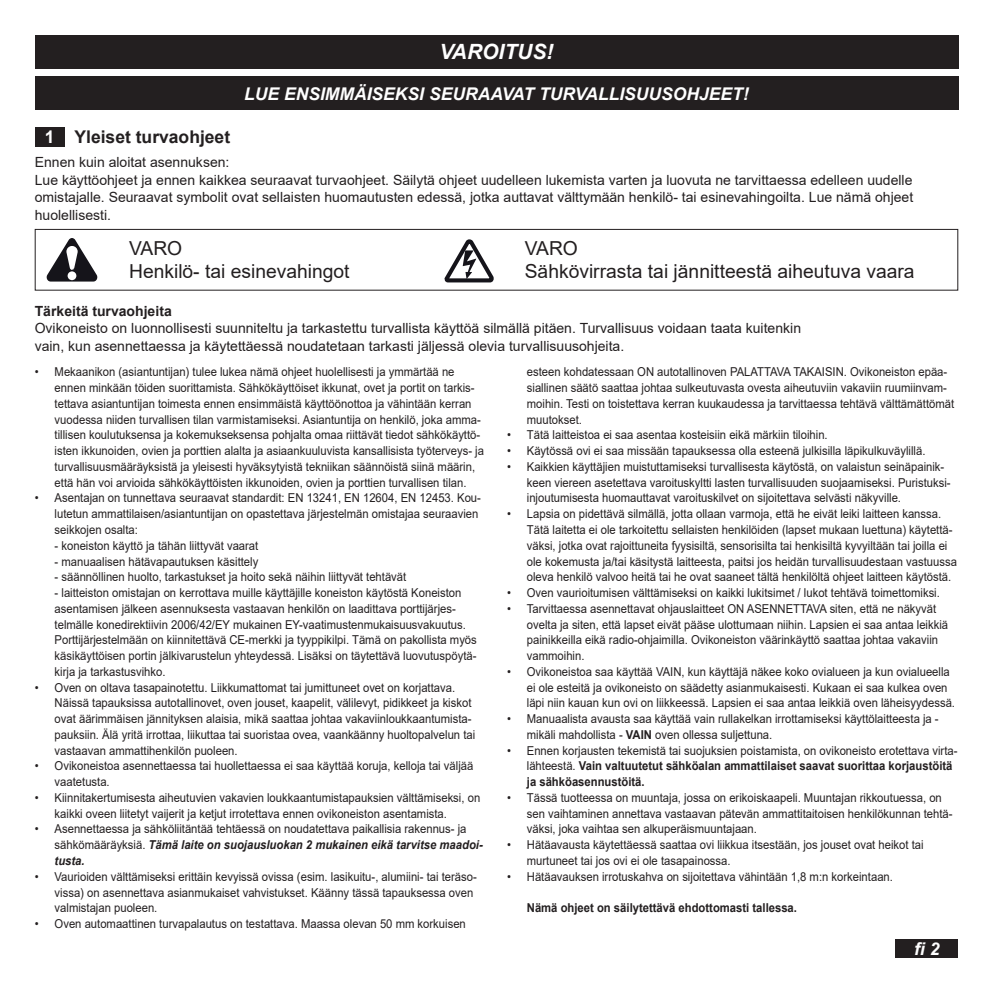
<style>
.page{position:relative;width:993px;height:993px;background:#fff}
.page>*{position:absolute;margin:0;border:0;box-sizing:border-box;transform-origin:0 0}
.t1{font:italic 700 21px "Arial";color:#fff}
.t2{font:19.25px "Arial";color:#231f20}
.t3{font:italic 700 17.5px "Arial";color:#fff}
.Inhalt_Überschrift{font:700 17.5px "Arial";color:#231f20}
.t4{font:700 17.5px "Arial";color:#fff}
.t5{font:14px/17.5px "Arial";color:#231f20;text-align:justify}
.t6{font:700 14px "Arial";color:#231f20}
.t7{font:12.25px/15.8px "Arial";color:#231f20;scale:.92 1}
.t8{font:700 12.25px "Arial";color:#231f20;scale:.92 1}
.s1{font-weight:700;font-style:italic}
.s2{font-weight:700}
</style>
<div class="page">
<div style="left:895px;top:939px;width:62px;height:18px;background:#231f20"></div>
<div style="left:35px;top:35px;width:922px;height:33px;background:#231f20"></div>
<div style="left:35px;top:76px;width:922px;height:34px;background:#231f20"></div>
<div style="left:35px;top:127px;width:29px;height:20px;background:#231f20"></div>
<svg style="left:47px;top:238px;width:50px;height:43px"></svg>
<svg style="left:444px;top:240px;width:50px;height:42px"></svg>
<div style="left:35px;top:229px;width:922px;height:61px;border:1px solid #231f20"></div>
<p class="t1" style="left:439px;top:38px;width:115px">VAROITUS!</p>
<p class="t3" style="left:244px;top:82px;width:506px">LUE ENSIMMÄISEKSI SEURAAVAT TURVALLISUUSOHJEET!</p>
<p class="t4" style="left:45px;top:125px;width:11px">1</p>
<p class="Inhalt_Überschrift" style="left:74px;top:125px;width:157px">Yleiset turvaohjeet</p>
<p class="t5" style="left:35px;top:153px;width:196px">Ennen kuin aloitat asennuksen:</p>
<p class="t5" style="left:35px;top:171px;width:879px">Lue käyttöohjeet ja ennen kaikkea seuraavat turvaohjeet. Säilytä ohjeet uudelleen lukemista varten ja luovuta ne tarvittaessa edelleen uudelle omistajalle. Seuraavat symbolit ovat sellaisten huomautusten edessä, jotka auttavat välttymään henkilö- tai esinevahingoilta. Lue nämä ohjeet huolellisesti.</p>
<p class="t2" style="left:129px;top:235px;width:55px">VARO</p>
<p class="t2" style="left:129px;top:258px;width:222px">Henkilö- tai esinevahingot</p>
<p class="t2" style="left:524px;top:235px;width:55px">VARO</p>
<p class="t2" style="left:524px;top:258px;width:391px">Sähkövirrasta tai jännitteestä aiheutuva vaara</p>
<p class="t6" style="left:35px;top:301px;width:138px">Tärkeitä turvaohjeita</p>
<p class="t5" style="left:35px;top:319px;width:767px">Ovikoneisto on luonnollisesti suunniteltu ja tarkastettu turvallista käyttöä silmällä pitäen. Turvallisuus voidaan taata kuitenkin</p>
<p class="t5" style="left:35px;top:337px;width:591px">vain, kun asennettaessa ja käytettäessä noudatetaan tarkasti jäljessä olevia turvallisuusohjeita.</p>
<p class="t7" style="left:55px;top:364px;width:468px;text-indent:-20px">• Mekaanikon (asiantuntijan) tulee lukea nämä ohjeet huolellisesti ja ymmärtää ne ennen minkään töiden suorittamista. Sähkökäyttöiset ikkunat, ovet ja portit on tarkis&shy;tettava asiantuntijan toimesta ennen ensimmäistä käyttöönottoa ja vähintään kerran vuodessa niiden turvallisen tilan varmistamiseksi. Asiantuntija on henkilö, joka amma&shy;tillisen koulutuksensa ja kokemukseksensa pohjalta omaa riittävät tiedot sähkökäyttö&shy;isten ikkunoiden, ovien ja porttien alalta ja asiaankuuluvista kansallisista työterveys- ja turvallisuusmääräyksistä ja yleisesti hyväksytyistä tekniikan säännöistä siinä määrin, että hän voi arvioida sähkökäyttöisten ikkunoiden, ovien ja porttien turvallisen tilan.</p>
<p class="t7" style="left:55px;top:490px;width:465px;text-indent:-20px">• Asentajan on tunnettava seuraavat standardit: EN 13241, EN 12604, EN 12453. Kou&shy;lutetun ammattilaisen/asiantuntijan on opastettava järjestelmän omistajaa seuraavien seikkojen osalta:</p>
<p class="t7" style="left:55px;top:537px;width:223px">- koneiston käyttö ja tähän liittyvät vaarat</p>
<p class="t7" style="left:55px;top:553px;width:223px">- manuaalisen hätävapautuksen käsittely</p>
<p class="t7" style="left:55px;top:569px;width:383px">- säännöllinen huolto, tarkastukset ja hoito sekä näihin liittyvät tehtävät</p>
<p class="t7" style="left:55px;top:584px;width:460px">- laitteiston omistajan on kerrottava muille käyttäjille koneiston käytöstä Koneiston asentamisen jälkeen asennuksesta vastaavan henkilön on laadittava porttijärjes&shy;telmälle konedirektiivin 2006/42/EY mukainen EY-vaatimustenmukaisuusvakuutus.<br>Porttijärjestelmään on kiinnitettävä CE-merkki ja tyyppikilpi. Tämä on pakollista myös käsikäyttöisen portin jälkivarustelun yhteydessä. Lisäksi on täytettävä luovutuspöytä&shy;kirja ja tarkastusvihko.</p>
<p class="t7" style="left:55px;top:679px;width:458px;text-indent:-20px">• Oven on oltava tasapainotettu. Liikkumattomat tai jumittuneet ovet on korjattava.<br>Näissä tapauksissa autotallinovet, oven jouset, kaapelit, välilevyt, pidikkeet ja kiskot ovat äärimmäisen jännityksen alaisia, mikä saattaa johtaa vakaviinloukkaantumista&shy;pauksiin. Älä yritä irrottaa, liikuttaa tai suoristaa ovea, vaankäänny huoltopalvelun tai vastaavan ammattihenkilön puoleen.</p>
<p class="t7" style="left:55px;top:758px;width:456px;text-indent:-20px">• Ovikoneistoa asennettaessa tai huollettaessa ei saa käyttää koruja, kelloja tai väljää vaatetusta.</p>
<p class="t7" style="left:55px;top:789px;width:464px;text-indent:-20px">• Kiinnitakertumisesta aiheutuvien vakavien loukkaantumistapauksien välttämiseksi, on kaikki oveen liitetyt vaijerit ja ketjut irrotettava ennen ovikoneiston asentamista.</p>
<p class="t7" style="left:55px;top:821px;width:467px;text-indent:-20px">• Asennettaessa ja sähköliitäntää tehtäessä on noudatettava paikallisia rakennus- ja sähkömääräyksiä. <span class="s1">Tämä laite on suojausluokan 2 mukainen eikä tarvitse maadoi&shy;tusta.</span></p>
<p class="t7" style="left:55px;top:868px;width:460px;text-indent:-20px">• Vaurioiden välttämiseksi erittäin kevyissä ovissa (esim. lasikuitu-, alumiini- tai teräso&shy;vissa) on asennettava asianmukaiset vahvistukset. Käänny tässä tapauksessa oven valmistajan puoleen.</p>
<p class="t7" style="left:35px;top:915px;width:470px">• Oven automaattinen turvapalautus on testattava. Maassa olevan 50 mm korkuisen</p>
<p class="t7" style="left:526px;top:364px;width:466px">esteen kohdatessaan ON autotallinoven PALATTAVA TAKAISIN. Ovikoneiston epäa&shy;siallinen säätö saattaa johtaa sulkeutuvasta ovesta aiheutuviin vakaviin ruumiinvam&shy;moihin. Testi on toistettava kerran kuukaudessa ja tarvittaessa tehtävä välttämättömät muutokset.</p>
<p class="t7" style="left:507px;top:427px;width:350px">• Tätä laitteistoa ei saa asentaa kosteisiin eikä märkiin tiloihin.</p>
<p class="t7" style="left:507px;top:443px;width:456px">• Käytössä ovi ei saa missään tapauksessa olla esteenä julkisilla läpikulkuväylillä.</p>
<p class="t7" style="left:526px;top:458px;width:462px;text-indent:-20px">• Kaikkien käyttäjien muistuttamiseksi turvallisesta käytöstä, on valaistun seinäpainik&shy;keen viereen asetettava varoituskyltti lasten turvallisuuden suojaamiseksi. Puristuksi&shy;injoutumisesta huomauttavat varoituskilvet on sijoitettava selvästi näkyville.</p>
<p class="t7" style="left:526px;top:506px;width:469px;text-indent:-20px">• Lapsia on pidettävä silmällä, jotta ollaan varmoja, että he eivät leiki laitteen kanssa.<br>Tätä laitetta ei ole tarkoitettu sellaisten henkilöiden (lapset mukaan luettuna) käytettä&shy;väksi, jotka ovat rajoittuneita fyysisiltä, sensorisilta tai henkisiltä kyvyiltään tai joilla ei ole kokemusta ja/tai käsitystä laitteesta, paitsi jos heidän turvallisuudestaan vastuussa oleva henkilö valvoo heitä tai he ovat saaneet tältä henkilöltä ohjeet laitteen käytöstä.</p>
<p class="t7" style="left:507px;top:584px;width:472px">• Oven vaurioitumisen välttämiseksi on kaikki lukitsimet / lukot tehtävä toimettomiksi.</p>
<p class="t7" style="left:526px;top:600px;width:459px;text-indent:-20px">• Tarvittaessa asennettavat ohjauslaitteet ON ASENNETTAVA siten, että ne näkyvät ovelta ja siten, että lapset eivät pääse ulottumaan niihin. Lapsien ei saa antaa leikkiä painikkeilla eikä radio-ohjaimilla. Ovikoneiston väärinkäyttö saattaa johtaa vakaviin vammoihin.</p>
<p class="t7" style="left:526px;top:663px;width:467px;text-indent:-20px">• Ovikoneistoa saa käyttää VAIN, kun käyttäjä näkee koko ovialueen ja kun ovialueella ei ole esteitä ja ovikoneisto on säädetty asianmukaisesti. Kukaan ei saa kulkea oven läpi niin kauan kun ovi on liikkeessä. Lapsien ei saa antaa leikkiä oven läheisyydessä.</p>
<p class="t7" style="left:526px;top:710px;width:449px;text-indent:-20px">• Manuaalista avausta saa käyttää vain rullakelkan irrottamiseksi käyttölaitteesta ja - mikäli mahdollista - <span class="s2">VAIN</span> oven ollessa suljettuna.</p>
<p class="t7" style="left:526px;top:742px;width:469px;text-indent:-20px">• Ennen korjausten tekemistä tai suojuksien poistamista, on ovikoneisto erotettava virta&shy;lähteestä. <span class="s2">Vain valtuutetut sähköalan ammattilaiset saavat suorittaa korjaustöitä ja sähköasennustöitä.</span></p>
<p class="t7" style="left:526px;top:789px;width:464px;text-indent:-20px">• Tässä tuotteessa on muuntaja, jossa on erikoiskaapeli. Muuntajan rikkoutuessa, on sen vaihtaminen annettava vastaavan pätevän ammattitaitoisen henkilökunnan tehtä&shy;väksi, joka vaihtaa sen alkuperäismuuntajaan.</p>
<p class="t7" style="left:526px;top:836px;width:433px;text-indent:-20px">• Hätäavausta käytettäessä saattaa ovi liikkua itsestään, jos jouset ovat heikot tai murtuneet tai jos ovi ei ole tasapainossa.</p>
<p class="t7" style="left:507px;top:868px;width:421px">• Hätäavauksen irrotuskahva on sijoitettava vähintään 1,8 m:n korkeintaan.</p>
<p class="t8" style="left:526px;top:899px;width:295px">Nämä ohjeet on säilytettävä ehdottomasti tallessa.</p>
<h3 class="t3" style="left:913px;top:937px;width:27px">fi 2</h3>
</div>
